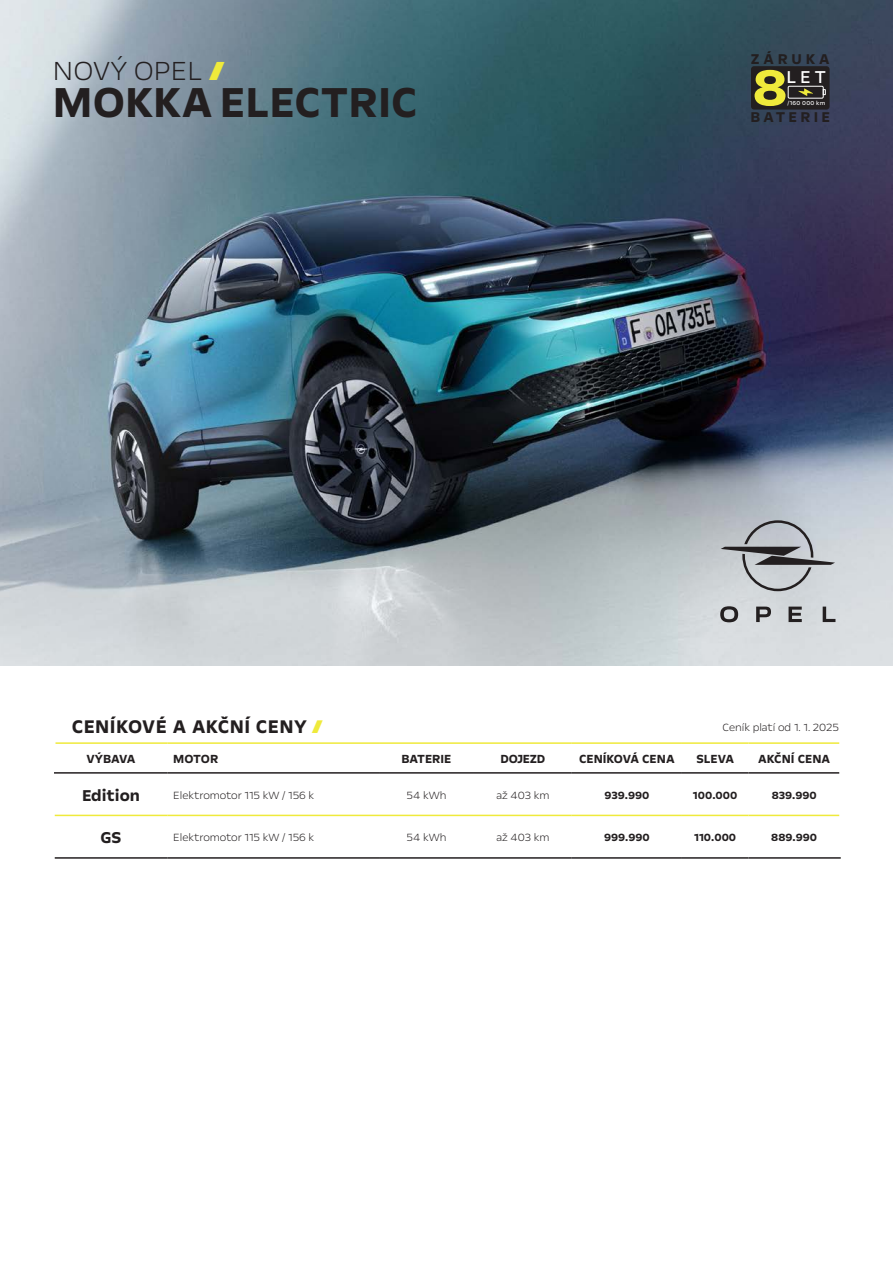
<style>
.page{position:relative;width:893px;height:1263px;background:#fff}
.page>*{position:absolute;margin:0;border:0;box-sizing:border-box;transform-origin:0 0}
.t1{font:700 48px "Opel Next";color:#231f20}
.t2{font:300 30px "Opel Next";color:#231f20}
.t3{font:700 21px "Opel Next";letter-spacing:.02em;color:#231f20}
.t4{font:19.65px "Opel Next";color:#fff}
.t5{font:700 18px "Opel Next";color:#231f20}
.t6{font:700 16.35px "Opel Next";letter-spacing:.2em;color:#231f20}
.t7{font:700 13.5px "Opel Next";color:#231f20}
.t8{font:300 12px "Opel Next";color:#231f20}
.t9{font:700 12px "Opel Next";color:#231f20}
.t10{font:6.45px "Opel Next";letter-spacing:.035em;color:#fff}
.s1{color:#efea3b}
.s2{font-weight:300;color:#efea3b}
</style>
<div class="page">
<img style="left:0;top:0;width:893px;height:665px">
<svg style="left:788px;top:607px;width:14px;height:15px"></svg>
<svg style="left:756px;top:607px;width:15px;height:15px"></svg>
<svg style="left:720px;top:606px;width:18px;height:16px"></svg>
<svg style="left:823px;top:607px;width:12px;height:15px"></svg>
<hr style="left:755px;top:563px;width:80px;height:2px;background:#231f20">
<svg style="left:742px;top:520px;width:71px;height:71px;background:#a2a5aa"></svg>
<hr style="left:721px;top:547px;width:80px;height:2px;background:#231f20">
<div style="left:751px;top:66px;width:79px;height:44px;background:#231f20;border-radius:3px"></div>
<svg style="left:754px;top:70px;width:31px;height:36px"></svg>
<div style="left:788px;top:86px;width:36px;height:13px;border:1px solid #fff"></div>
<svg style="left:822px;top:89px;width:4px;height:7px"></svg>
<svg style="left:798px;top:88px;width:15px;height:8px"></svg>
<hr style="left:56px;top:742px;width:111px;height:2px;background:#efea3b">
<hr style="left:167px;top:742px;width:212px;height:2px;background:#efea3b">
<hr style="left:379px;top:742px;width:95px;height:2px;background:#efea3b">
<hr style="left:474px;top:742px;width:98px;height:2px;background:#efea3b">
<hr style="left:572px;top:742px;width:110px;height:2px;background:#efea3b">
<hr style="left:682px;top:742px;width:66px;height:2px;background:#efea3b">
<hr style="left:748px;top:742px;width:91px;height:2px;background:#efea3b">
<hr style="left:54px;top:772px;width:113px;height:2px;background:#231f20">
<hr style="left:167px;top:772px;width:212px;height:2px;background:#231f20">
<hr style="left:379px;top:772px;width:95px;height:2px;background:#231f20">
<hr style="left:474px;top:772px;width:98px;height:2px;background:#231f20">
<hr style="left:572px;top:772px;width:110px;height:2px;background:#231f20">
<hr style="left:682px;top:772px;width:66px;height:2px;background:#231f20">
<hr style="left:748px;top:772px;width:91px;height:2px;background:#231f20">
<hr style="left:55px;top:857px;width:112px;height:2px;background:#231f20">
<hr style="left:167px;top:857px;width:212px;height:2px;background:#231f20">
<hr style="left:379px;top:857px;width:95px;height:2px;background:#231f20">
<hr style="left:474px;top:857px;width:98px;height:2px;background:#231f20">
<hr style="left:572px;top:857px;width:110px;height:2px;background:#231f20">
<hr style="left:682px;top:857px;width:66px;height:2px;background:#231f20">
<hr style="left:748px;top:857px;width:93px;height:2px;background:#231f20">
<hr style="left:55px;top:815px;width:112px;height:1px;background:#efea3b">
<hr style="left:167px;top:815px;width:212px;height:1px;background:#efea3b">
<hr style="left:379px;top:815px;width:95px;height:1px;background:#efea3b">
<hr style="left:474px;top:815px;width:98px;height:1px;background:#efea3b">
<hr style="left:572px;top:815px;width:110px;height:1px;background:#efea3b">
<hr style="left:682px;top:815px;width:66px;height:1px;background:#efea3b">
<hr style="left:748px;top:815px;width:91px;height:1px;background:#efea3b">
<p class="t2" style="left:53px;top:52px;width:173px">NOVÝ OPEL <span class="s1">{sla}</span></p>
<p class="t1" style="left:53px;top:73px;width:366px">MOKKAELECTRIC</p>
<p class="t6" style="left:751px;top:48px;width:80px">ZÁRUKA</p>
<p class="t4" style="left:787px;top:64px;width:41px">LET</p>
<p class="t10" style="left:787px;top:99px;width:39px">/160 000 km</p>
<p class="t6" style="left:750px;top:107px;width:81px">BATERIE</p>
<p class="t3" style="left:72px;top:713px;width:253px">CENÍKOVÉ A AKČNÍ CENY <span class="s2">{sla}</span></p>
<p class="t7" style="left:87px;top:750px;width:50px">VÝBAVA</p>
<p class="t7" style="left:173px;top:750px;width:47px">MOTOR</p>
<p class="t7" style="left:401px;top:750px;width:51px">BATERIE</p>
<p class="t7" style="left:500px;top:750px;width:46px">DOJEZD</p>
<p class="t7" style="left:579px;top:750px;width:97px">CENÍKOVÁ CENA</p>
<p class="t7" style="left:696px;top:750px;width:39px">SLEVA</p>
<p class="t7" style="left:758px;top:750px;width:73px">AKČNÍ CENA</p>
<p class="t5" style="left:82px;top:784px;width:59px">Edition</p>
<p class="t8" style="left:173px;top:787px;width:143px">Elektromotor 115 kW / 156 k</p>
<p class="t8" style="left:407px;top:787px;width:41px">54 kWh</p>
<p class="t8" style="left:496px;top:787px;width:54px">až 403 km</p>
<p class="t9" style="left:604px;top:787px;width:46px">939.990</p>
<p class="t9" style="left:693px;top:787px;width:46px">100.000</p>
<p class="t9" style="left:772px;top:787px;width:47px">839.990</p>
<p class="t5" style="left:101px;top:826px;width:22px">GS</p>
<p class="t8" style="left:173px;top:830px;width:143px">Elektromotor 115 kW / 156 k</p>
<p class="t8" style="left:407px;top:830px;width:41px">54 kWh</p>
<p class="t8" style="left:496px;top:830px;width:54px">až 403 km</p>
<p class="t9" style="left:604px;top:830px;width:47px">999.990</p>
<p class="t9" style="left:694px;top:830px;width:44px">110.000</p>
<p class="t9" style="left:771px;top:830px;width:47px">889.990</p>
<p class="t8" style="left:723px;top:719px;width:118px">Ceník platí od 1. 1. 2025</p>
</div>
